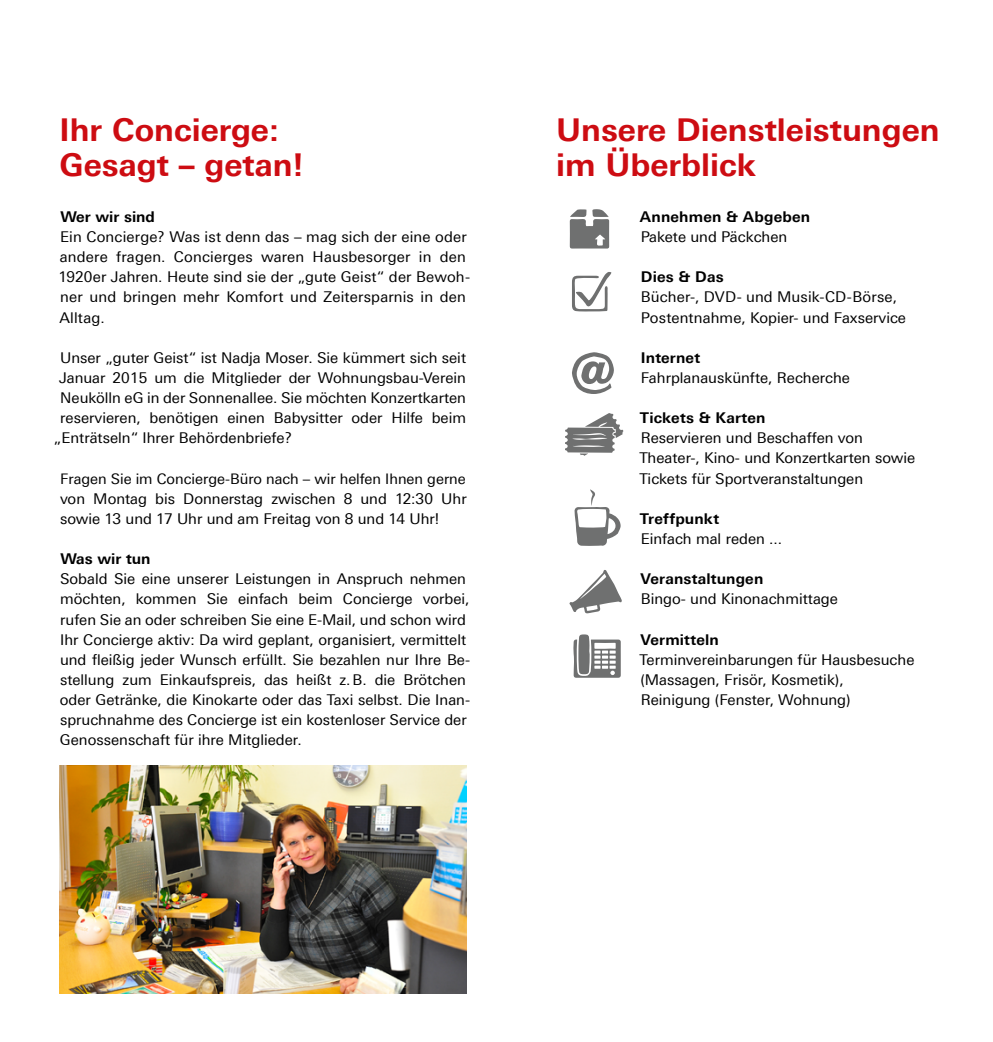
<style>
.page{position:relative;width:993px;height:1042px;background:#fff}
.page>*{position:absolute;margin:0;border:0;box-sizing:border-box;transform-origin:0 0}
.t1{font:700 31.5px/35px "Linotype Univers 630";color:#cd0c12}
.t2{font:14.88px/20.1px "Linotype Univers 430";color:#000}
.t3{font:700 14.88px "Linotype Univers 630";letter-spacing:.01em;color:#000}
.t4{font:14.53px "Linotype Univers 430";color:#000}
</style>
<div class="page">
<img style="left:60px;top:765px;width:406px;height:228px">
<svg style="left:565px;top:413px;width:58px;height:43px"></svg>
<svg style="left:572px;top:352px;width:42px;height:42px"></svg>
<svg style="left:574px;top:489px;width:46px;height:57px"></svg>
<svg style="left:569px;top:209px;width:40px;height:40px"></svg>
<svg style="left:573px;top:634px;width:47px;height:44px"></svg>
<svg style="left:572px;top:272px;width:39px;height:39px"></svg>
<svg style="left:569px;top:570px;width:52px;height:43px"></svg>
<h1 class="t1" style="left:60px;top:112px;width:245px">Ihr Concierge:<br>Gesagt – getan!</h1>
<p class="t3" style="left:60px;top:208px;width:96px">Wer wir sind</p>
<p class="t2" style="left:58px;top:227px;width:413px">Ein Concierge? Was ist denn das – mag sich der eine oder andere fragen. Concierges waren Hausbesorger in den 1920er Jahren. Heute sind sie der „gute Geist“ der Bewoh&shy;ner und bringen mehr Komfort und Zeitersparnis in den Alltag.</p>
<p class="t2" style="left:60px;top:347px;width:407px">Unser „guter Geist“ ist Nadja Moser. Sie kümmert sich seit</p>
<p class="t2" style="left:59px;top:368px;width:408px">Januar 2015 um die Mitglieder der Wohnungsbau-Verein</p>
<p class="t2" style="left:60px;top:388px;width:407px">Neukölln eG in der Sonnenallee. Sie möchten Konzertkarten</p>
<p class="t2" style="left:60px;top:408px;width:407px">reservieren, benötigen einen Babysitter oder Hilfe beim</p>
<p class="t2" style="left:54px;top:428px;width:240px">„Enträtseln“ Ihrer Behördenbriefe?</p>
<p class="t4" style="left:60px;top:470px;width:407px">Fragen Sie im Concierge-Büro nach – wir helfen Ihnen gerne</p>
<p class="t2" style="left:60px;top:488px;width:408px">von Montag bis Donnerstag zwischen 8 und 12:30 Uhr sowie 13 und 17 Uhr und am Freitag von 8 und 14 Uhr!</p>
<p class="t3" style="left:60px;top:550px;width:92px">Was wir tun</p>
<p class="t2" style="left:60px;top:569px;width:412px">Sobald Sie eine unserer Leistungen in Anspruch nehmen möchten, kommen Sie einfach beim Concierge vorbei, rufen Sie an oder schreiben Sie eine E-Mail, und schon wird Ihr Concierge aktiv: Da wird geplant, organisiert, vermittelt und fleißig jeder Wunsch erfüllt. Sie bezahlen nur Ihre Be&shy;stellung zum Einkaufspreis, das heißt z.B. die Brötchen oder Getränke, die Kinokarte oder das Taxi selbst. Die Inan&shy;spruchnahme des Concierge ist ein kostenloser Service der Genossenschaft für ihre Mitglieder.</p>
<h1 class="t1" style="left:556px;top:112px;width:385px">Unsere Dienstleistungen im Überblick</h1>
<p class="t3" style="left:639px;top:208px;width:172px">Annehmen &amp; Abgeben</p>
<p class="t2" style="left:640px;top:227px;width:148px">Pakete und Päckchen</p>
<p class="t3" style="left:640px;top:268px;width:84px">Dies &amp; Das</p>
<p class="t2" style="left:640px;top:287px;width:267px">Bücher-, DVD- und Musik-CD-Börse,<br>Postentnahme, Kopier- und Faxservice</p>
<p class="t3" style="left:640px;top:348px;width:61px">Internet</p>
<p class="t2" style="left:640px;top:368px;width:211px">Fahrplanauskünfte, Recherche</p>
<p class="t3" style="left:639px;top:409px;width:127px">Tickets &amp; Karten</p>
<p class="t2" style="left:639px;top:428px;width:277px">Reservieren und Beschaffen von<br>Theater-, Kino- und Konzertkarten sowie<br>Tickets für Sportveranstaltungen</p>
<p class="t3" style="left:639px;top:510px;width:81px">Treffpunkt</p>
<p class="t2" style="left:640px;top:529px;width:143px">Einfach mal reden ...</p>
<p class="t3" style="left:640px;top:570px;width:124px">Veranstaltungen</p>
<p class="t2" style="left:640px;top:589px;width:199px">Bingo- und Kinonachmittage</p>
<p class="t3" style="left:640px;top:630px;width:80px">Vermitteln</p>
<p class="t2" style="left:639px;top:649px;width:276px">Terminvereinbarungen für Hausbesuche (Massagen, Frisör, Kosmetik),<br>Reinigung (Fenster, Wohnung)</p>
</div>
